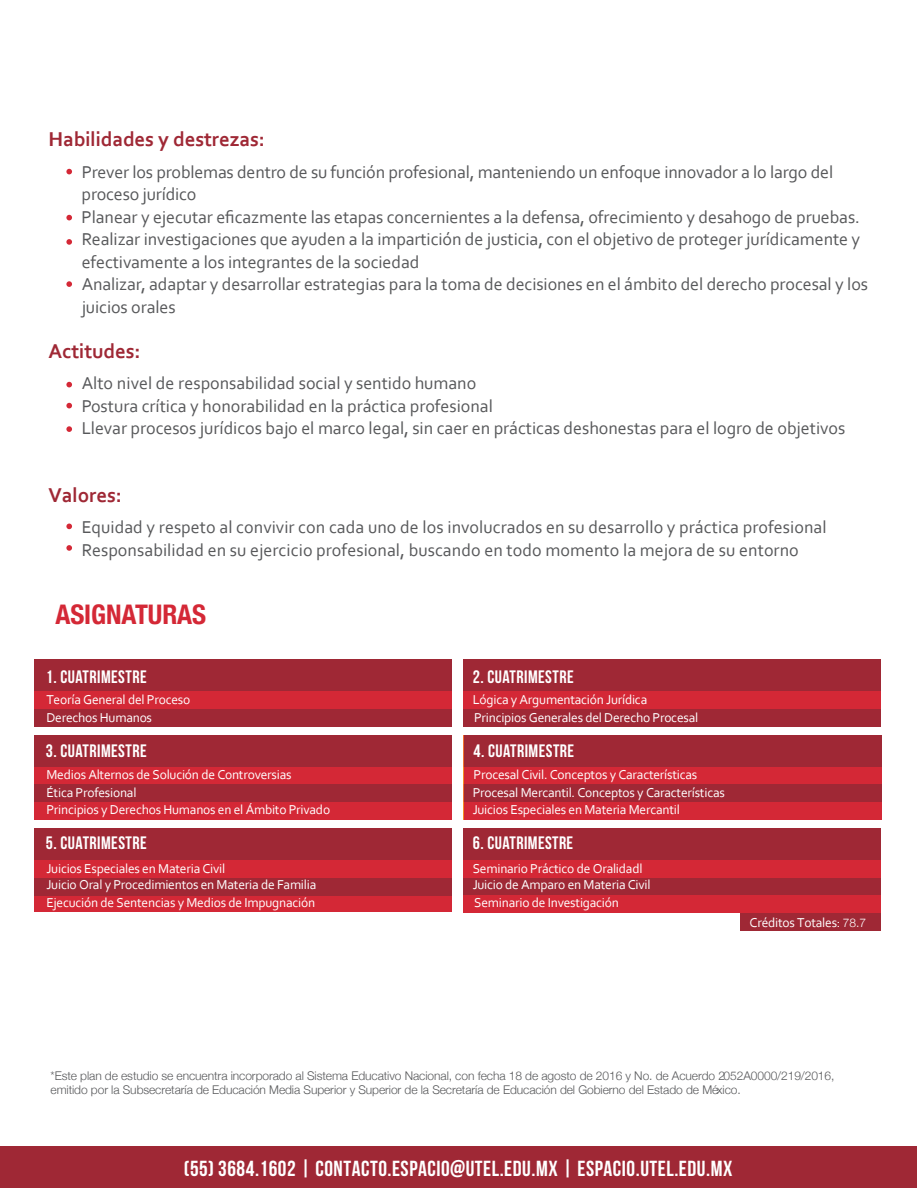
<style>
.page{position:relative;width:917px;height:1188px;background:#fff}
.page>*{position:absolute;margin:0;border:0;box-sizing:border-box;transform-origin:0 0}
.t1{font:700 condensed 27px "Helvetica Neue";letter-spacing:-.005em;color:#d42836}
.t2{font:21.75px "Bebas Neue";letter-spacing:.025em;color:#fff}
.t3{font:700 21px "Corbel";letter-spacing:-.005em;color:#9f2835}
.t4{font:18px/22.5px "Corbel";letter-spacing:-.005em;color:#57585a}
.t5{font:18px "Bebas Neue";letter-spacing:.025em;color:#fff}
.t6{font:13.5px/18px "Corbel";letter-spacing:-.015em;color:#fff}
.t7{font:300 12px/14.4px "Helvetica Neue";letter-spacing:-.005em;color:#57585a}
.s1{font-family:"Helvetica Neue";font-weight:300;font-size:12px}
</style>
<div class="page">
<svg style="left:66px;top:169px;width:6px;height:5px"></svg>
<svg style="left:66px;top:215px;width:6px;height:5px"></svg>
<svg style="left:66px;top:239px;width:6px;height:6px"></svg>
<svg style="left:66px;top:281px;width:6px;height:6px"></svg>
<svg style="left:66px;top:382px;width:6px;height:5px"></svg>
<svg style="left:66px;top:403px;width:6px;height:5px"></svg>
<svg style="left:66px;top:426px;width:6px;height:6px"></svg>
<svg style="left:66px;top:524px;width:6px;height:5px"></svg>
<svg style="left:66px;top:545px;width:6px;height:6px"></svg>
<div style="left:35px;top:691px;width:417px;height:18px;background:#d42836"></div>
<div style="left:35px;top:709px;width:417px;height:18px;background:#9f2835"></div>
<div style="left:35px;top:659px;width:417px;height:32px;background:#9f2835"></div>
<div style="left:35px;top:894px;width:417px;height:18px;background:#d42836"></div>
<div style="left:35px;top:860px;width:417px;height:18px;background:#d42836"></div>
<div style="left:35px;top:878px;width:417px;height:18px;background:#9f2835"></div>
<div style="left:35px;top:828px;width:417px;height:32px;background:#9f2835"></div>
<div style="left:464px;top:766px;width:417px;height:18px;background:#d42836"></div>
<div style="left:464px;top:802px;width:417px;height:18px;background:#d42836"></div>
<div style="left:464px;top:784px;width:417px;height:18px;background:#9f2835"></div>
<div style="left:464px;top:735px;width:417px;height:31px;background:#9f2835"></div>
<div style="left:35px;top:766px;width:417px;height:18px;background:#d42836"></div>
<div style="left:35px;top:802px;width:417px;height:18px;background:#d42836"></div>
<div style="left:35px;top:784px;width:417px;height:18px;background:#9f2835"></div>
<div style="left:35px;top:735px;width:417px;height:31px;background:#9f2835"></div>
<div style="left:463px;top:691px;width:417px;height:18px;background:#d42836"></div>
<div style="left:463px;top:860px;width:417px;height:18px;background:#d42836"></div>
<div style="left:463px;top:878px;width:417px;height:18px;background:#9f2835"></div>
<div style="left:463px;top:828px;width:417px;height:32px;background:#9f2835"></div>
<div style="left:463px;top:896px;width:417px;height:17px;background:#d42836"></div>
<div style="left:463px;top:709px;width:417px;height:18px;background:#9f2835"></div>
<div style="left:463px;top:659px;width:417px;height:32px;background:#9f2835"></div>
<div style="left:0;top:1146px;width:916px;height:42px;background:#9f2835"></div>
<div style="left:740px;top:913px;width:140px;height:18px;background:#9f2835"></div>
<p class="t3" style="left:49px;top:127px;width:218px">Habilidades y destrezas:</p>
<p class="t4" style="left:82px;top:160px;width:788px">Prever los problemas dentro de su función profesional, manteniendo un enfoque innovador a lo largo del proceso jurídico<br>Planear y ejecutar eficazmente las etapas concernientes a la defensa, ofrecimiento y desahogo de pruebas.<br>Realizar investigaciones que ayuden a la impartición de justicia, con el objetivo de proteger jurídicamente y efectivamente a los integrantes de la sociedad<br>Analizar, adaptar y desarrollar estrategias para la toma de decisiones en el ámbito del derecho procesal y los juicios orales</p>
<p class="t3" style="left:49px;top:338px;width:93px">Actitudes:</p>
<p class="t4" style="left:82px;top:372px;width:765px">Alto nivel de responsabilidad social y sentido humano<br>Postura crítica y honorabilidad en la práctica profesional<br>Llevar procesos jurídicos bajo el marco legal, sin caer en prácticas deshonestas para el logro de objetivos</p>
<p class="t3" style="left:49px;top:482px;width:75px">Valores:</p>
<p class="t4" style="left:82px;top:516px;width:746px">Equidad y respeto al convivir con cada uno de los involucrados en su desarrollo y práctica profesional<br>Responsabilidad en su ejercicio profesional, buscando en todo momento la mejora de su entorno</p>
<h1 class="t1" style="left:55px;top:592px;width:152px">ASIGNATURAS</h1>
<p class="t5" style="left:46px;top:667px;width:102px">1. CUATRIMESTRE</p>
<p class="t6" style="left:46px;top:690px;width:145px">Teoría General del Proceso<br>Derechos Humanos</p>
<p class="t5" style="left:473px;top:667px;width:102px">2. CUATRIMESTRE</p>
<p class="t6" style="left:474px;top:708px;width:226px">Principios Generales del Derecho Procesal</p>
<p class="t6" style="left:472px;top:690px;width:176px">Lógica y Argumentación Jurídica</p>
<p class="t5" style="left:46px;top:741px;width:102px">3. CUATRIMESTRE</p>
<p class="t5" style="left:473px;top:741px;width:102px">34. CUATRIMESTRE</p>
<p class="t6" style="left:46px;top:765px;width:247px">Medios Alternos de Solución de Controversias<br>Ética Profesional</p>
<p class="t6" style="left:472px;top:765px;width:254px">Procesal Civil. Conceptos y Características<br>Procesal Mercantil. Conceptos y Características</p>
<p class="t6" style="left:46px;top:800px;width:285px">Principios y Derechos Humanos en el Ámbito Privado</p>
<p class="t6" style="left:472px;top:800px;width:209px">Juicios Especiales en Materia Mercantil</p>
<p class="t5" style="left:46px;top:833px;width:102px">5. CUATRIMESTRE</p>
<p class="t5" style="left:473px;top:833px;width:102px">6. CUATRIMESTRE</p>
<p class="t6" style="left:46px;top:860px;width:271px;line-height:15.8px">Juicios Especiales en Materia Civil<br>Juicio Oral y Procedimientos en Materia de Familia</p>
<p class="t6" style="left:46px;top:893px;width:270px">Ejecución de Sentencias y Medios de Impugnación</p>
<p class="t6" style="left:472px;top:859px;width:171px">Seminario Práctico de Oralidadl</p>
<p class="t6" style="left:472px;top:875px;width:179px">Juicio de Amparo en Materia Civil<br>Seminario de Investigación</p>
<p class="t6" style="left:749px;top:913px;width:118px">Créditos Totales: <span class="s1">78.7</span></p>
<p class="t7" style="left:51px;top:1068px;width:785px">*Este plan de estudio se encuentra incorporado al Sistema Educativo Nacional, con fecha 18 de agosto de 2016 y No. de Acuerdo 2052A0000/219/2016, emitido por la Subsecretaría de Educación Media Superior y Superior de la Secretaría de Educación del Gobierno del Estado de México.</p>
<p class="t2" style="left:184px;top:1156px;width:550px">(55) 3684.1602 | CONTACTO.ESPACIO@UTEL.EDU.MX | ESPACIO.UTEL.EDU.MX</p>
</div>
